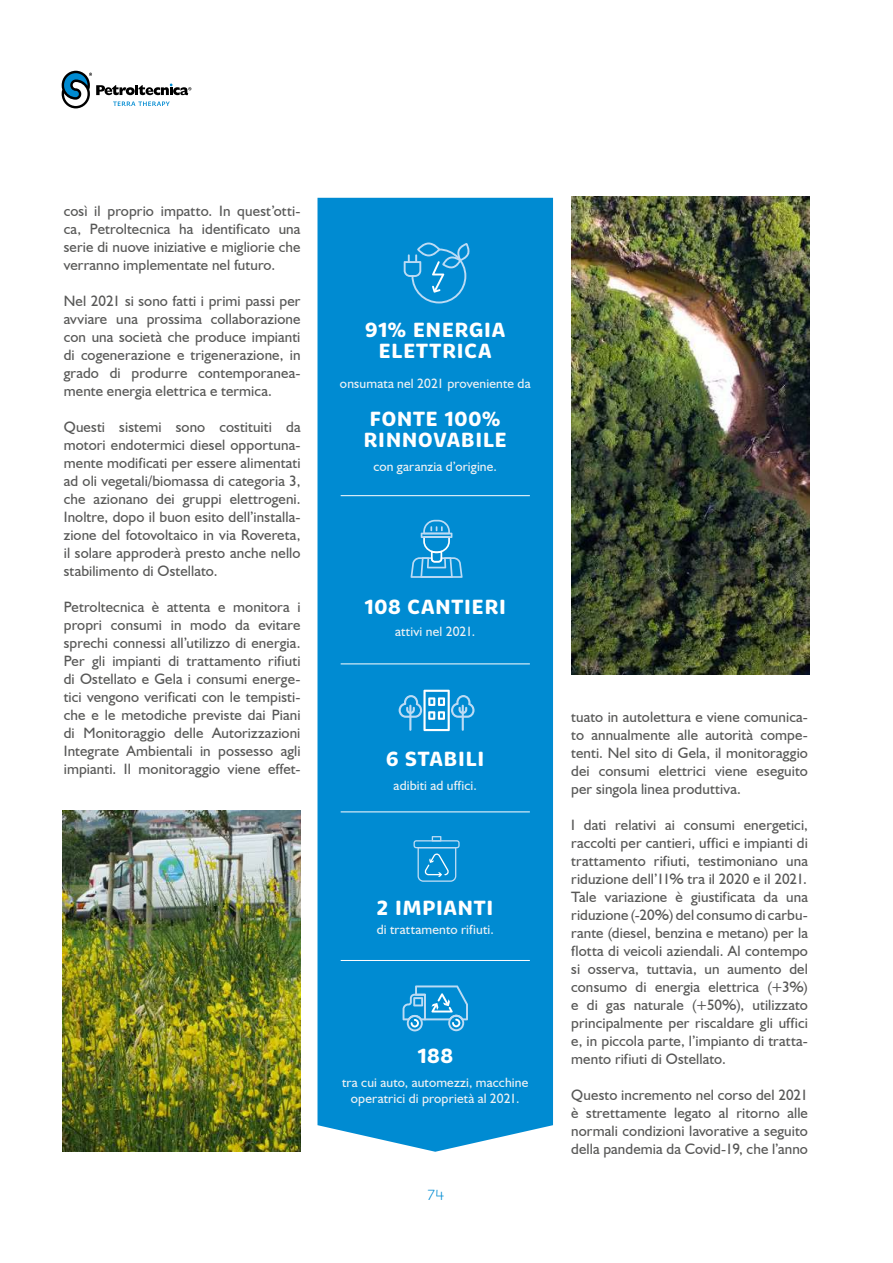
<style>
.page{position:relative;width:893px;height:1263px;background:#fff}
.page>*{position:absolute;margin:0;border:0;box-sizing:border-box;transform-origin:0 0}
.t1{font:700 21px/21px "Brevia";letter-spacing:.01em;color:#fff;text-align:center}
.t2{font:15px/18px "Humanist 521 BT";letter-spacing:.01em;color:#575756;text-align:justify}
.t3{font:300 15px "Brevia";color:#008bd2}
.t4{font:13.5px/16.5px "Humanist 521 BT";letter-spacing:.01em;color:#edf1f4;text-align:center}
</style>
<div class="page">
<img style="left:63px;top:810px;width:237px;height:342px">
<div style="left:317px;top:198px;width:236px;height:954px;background:#008bd2"></div>
<hr style="left:341px;top:495px;width:189px;height:1px;background:#fff">
<hr style="left:341px;top:664px;width:189px;height:1px;background:#fff">
<hr style="left:341px;top:960px;width:189px;height:1px;background:#fff">
<hr style="left:341px;top:812px;width:189px;height:1px;background:#fff">
<svg style="left:404px;top:243px;width:67px;height:60px;background:#2299d8"></svg>
<svg style="left:399px;top:690px;width:75px;height:41px;background:#40a7dd"></svg>
<svg style="left:413px;top:836px;width:47px;height:46px;background:#249ad8"></svg>
<svg style="left:411px;top:520px;width:52px;height:58px;background:#2c9ed9"></svg>
<svg style="left:403px;top:985px;width:65px;height:46px;background:#36a2db"></svg>
<img style="left:571px;top:196px;width:238px;height:479px">
<svg style="left:62px;top:71px;width:129px;height:37px"></svg>
<p class="t2" style="left:64px;top:202px;width:238px">così il proprio impatto. In quest’otti&shy;ca, Petroltecnica ha identificato una serie di nuove iniziative e migliorie che verranno implementate nel futuro.</p>
<p class="t2" style="left:64px;top:292px;width:238px">Nel 2021 si sono fatti i primi passi per avviare una prossima collaborazione con una società che produce impianti di cogenerazione e trigenerazione, in grado di produrre contemporanea&shy;mente energia elettrica e termica.</p>
<p class="t2" style="left:64px;top:418px;width:238px">Questi sistemi sono costituiti da motori endotermici diesel opportuna&shy;mente modificati per essere alimentati ad oli vegetali/biomassa di categoria 3, che azionano dei gruppi elettrogeni.<br>Inoltre, dopo il buon esito dell’installa&shy;zione del fotovoltaico in via Rovereta, il solare approderà presto anche nello stabilimento di Ostellato.</p>
<p class="t2" style="left:64px;top:598px;width:238px">Petroltecnica è attenta e monitora i propri consumi in modo da evitare sprechi connessi all’utilizzo di energia.<br>Per gli impianti di trattamento rifiuti di Ostellato e Gela i consumi energe&shy;tici vengono verificati con le tempisti&shy;che e le metodiche previste dai Piani di Monitoraggio delle Autorizzazioni Integrate Ambientali in possesso agli impianti. Il monitoraggio viene effet-</p>
<h1 class="t1" style="left:365px;top:319px;width:142px">91% ENERGIA<br>ELETTRICA</h1>
<p class="t4" style="left:340px;top:374px;width:192px">onsumata nel 2021 proveniente da</p>
<h1 class="t1" style="left:364px;top:408px;width:145px;text-align:left">FONTE 100%<br>RINNOVABILE</h1>
<p class="t4" style="left:373px;top:458px;width:125px">con garanzia d’origine.</p>
<h1 class="t1" style="left:364px;top:596px;width:144px">108 CANTIERI</h1>
<p class="t4" style="left:395px;top:623px;width:82px">attivi nel 2021.</p>
<h1 class="t1" style="left:386px;top:749px;width:100px">6 STABILI</h1>
<p class="t4" style="left:394px;top:776px;width:85px">adibiti ad uffici.</p>
<h1 class="t1" style="left:377px;top:897px;width:119px">2 IMPIANTI</h1>
<p class="t4" style="left:377px;top:921px;width:119px">di trattamento rifiuti.</p>
<h1 class="t1" style="left:417px;top:1046px;width:38px">188</h1>
<p class="t4" style="left:342px;top:1073px;width:188px">tra cui auto, automezzi, macchine operatrici di proprietà al 2021.</p>
<p class="t3" style="left:427px;top:1186px;width:19px">74</p>
<p class="t2" style="left:571px;top:707px;width:238px">tuato in autolettura e viene comunica&shy;to annualmente alle autorità compe&shy;tenti. Nel sito di Gela, il monitoraggio dei consumi elettrici viene eseguito per singola linea produttiva.</p>
<p class="t2" style="left:571px;top:815px;width:238px">I dati relativi ai consumi energetici, raccolti per cantieri, uffici e impianti di trattamento rifiuti, testimoniano una riduzione dell’11% tra il 2020 e il 2021.<br>Tale variazione è giustificata da una riduzione (-20%) del consumo di carbu&shy;rante (diesel, benzina e metano) per la flotta di veicoli aziendali. Al contempo si osserva, tuttavia, un aumento del consumo di energia elettrica (+3%) e di gas naturale (+50%), utilizzato principalmente per riscaldare gli uffici e, in piccola parte, l’impianto di tratta&shy;mento rifiuti di Ostellato.</p>
<p class="t2" style="left:571px;top:1085px;width:238px">Questo incremento nel corso del 2021 è strettamente legato al ritorno alle normali condizioni lavorative a seguito della pandemia da Covid-19, che l’anno</p>
</div>
